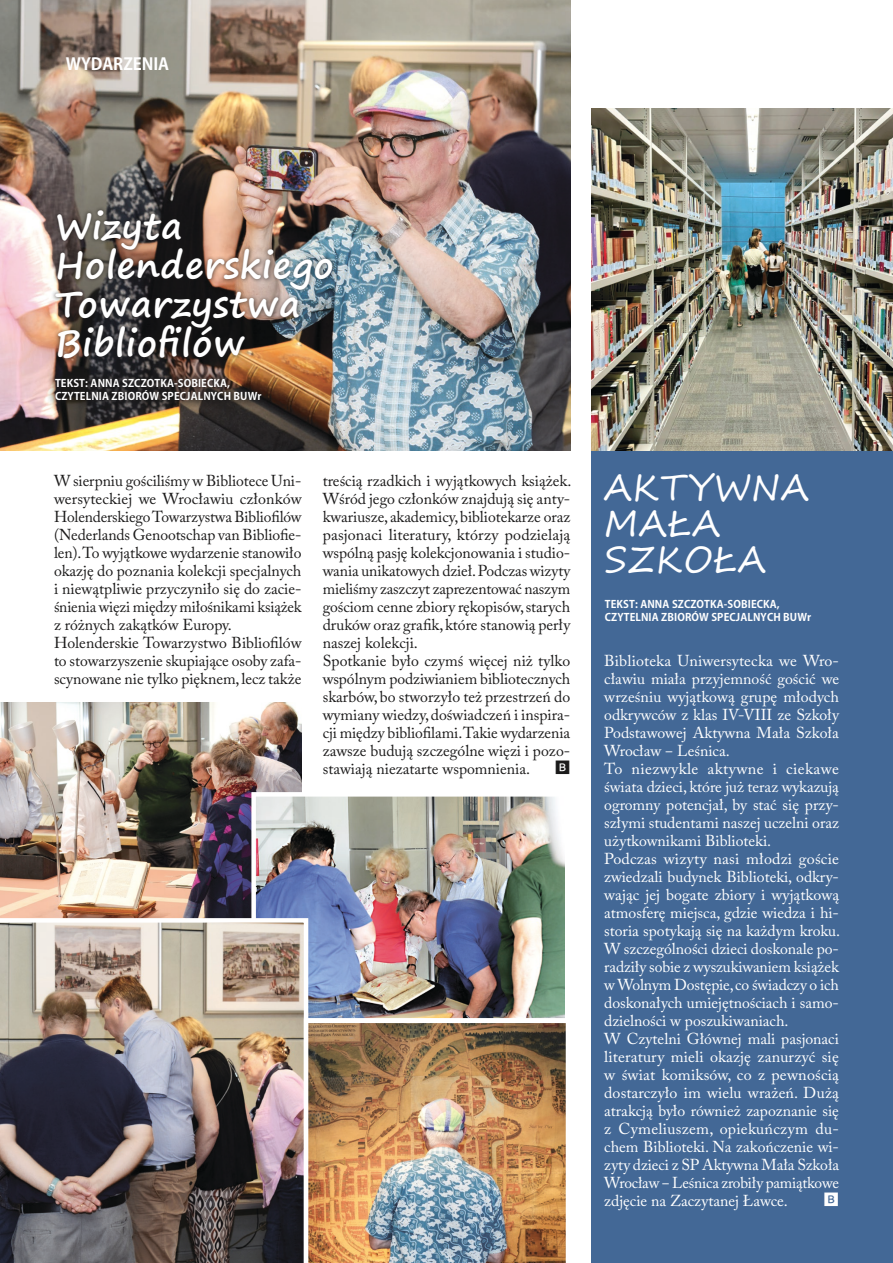
<style>
.page{position:relative;width:893px;height:1263px;background:#fff}
.page>*{position:absolute;margin:0;border:0;box-sizing:border-box;transform-origin:0 0}
.t1{font:700 36px "Segoe Print";letter-spacing:.02em;color:#fff}
.t2{font:36px "Segoe Print";letter-spacing:.02em;color:#fff}
.t3{font:700 16.5px "Koz Go Pr 6 N";letter-spacing:-.005em;color:#fff}
.tekst_główny{font:15.75px/18px "Adobe Caslon Pro";color:#1b1a1a;text-align:justify}
.tekst_główny-2{font:15.75px/18px "Adobe Caslon Pro";letter-spacing:-.005em;color:#fff;text-align:justify}
.tekst_główny-3{font:15px "Koz Go Pr 6 N";color:#1b1a1a}
.tekst_główny-4{font:15px "Koz Go Pr 6 N";color:#fff}
.t4{font:700 10.5px "Koz Go Pr 6 N";letter-spacing:.01em;color:#fff}
</style>
<div class="page">
<img style="left:0;top:0;width:570px;height:450px">
<img style="left:0;top:703px;width:301px;height:215px">
<img style="left:256px;top:797px;width:309px;height:220px">
<div style="left:251px;top:792px;width:320px;height:230px;border:4px solid #fff"></div>
<img style="left:0;top:918px;width:308px;height:345px">
<img style="left:304px;top:1018px;width:266px;height:245px">
<div style="left:51px;top:206px;width:286px;height:156px;background:#1b1a1a;opacity:.75"></div>
<div style="left:46px;top:369px;width:224px;height:40px;background:#1b1a1a;opacity:.75"></div>
<div style="left:591px;top:144px;width:302px;height:1119px;background:#436896"></div>
<img style="left:591px;top:108px;width:302px;height:342px">
<p class="t3" style="left:66px;top:54px;width:105px">WYDARZENIA</p>
<p class="t1" style="left:55px;top:193px;width:129px">Wizyta</p>
<p class="t1" style="left:55px;top:232px;width:280px">Holenderskiego</p>
<p class="t1" style="left:55px;top:271px;width:247px">Towarzystwa</p>
<p class="t1" style="left:55px;top:310px;width:191px">Bibliofilów</p>
<p class="t4" style="left:55px;top:377px;width:177px">TEKST: ANNA SZCZOTKA-SOBIECKA,</p>
<p class="t4" style="left:55px;top:390px;width:208px">CZYTELNIA ZBIORÓW SPECJALNYCH BUWr</p>
<p class="tekst_główny" style="left:54px;top:472px;width:249px">W sierpniu gościliśmy w Bibliotece Uni&shy;wersyteckiej we Wrocławiu członków Holenderskiego Towarzystwa Bibliofilów (Nederlands Genootschap van Bibliofie&shy;len). To wyjątkowe wydarzenie stanowiło okazję do poznania kolekcji specjalnych i niewątpliwie przyczyniło się do zacie&shy;śnienia więzi między miłośnikami książek z różnych zakątków Europy.</p>
<p class="tekst_główny" style="left:54px;top:634px;width:249px">Holenderskie Towarzystwo Bibliofilów to stowarzyszenie skupiające osoby zafa&shy;scynowane nie tylko pięknem, lecz także</p>
<p class="tekst_główny" style="left:323px;top:472px;width:250px">treścią rzadkich i wyjątkowych książek.<br>Wśród jego członków znajdują się anty&shy;kwariusze, akademicy, bibliotekarze oraz pasjonaci literatury, którzy podzielają wspólną pasję kolekcjonowania i studio&shy;wania unikatowych dzieł. Podczas wizyty mieliśmy zaszczyt zaprezentować naszym gościom cenne zbiory rękopisów, starych druków oraz grafik, które stanowią perły naszej kolekcji.</p>
<p class="tekst_główny" style="left:323px;top:652px;width:249px">Spotkanie było czymś więcej niż tylko wspólnym podziwianiem bibliotecznych skarbów, bo stworzyło też przestrzeń do wymiany wiedzy, doświadczeń i inspira&shy;cji między bibliofilami. Takie wydarzenia zawsze budują szczególne więzi i pozo&shy;stawiają niezatarte wspomnienia.</p>
<p class="tekst_główny-3" style="left:555px;top:759px;width:16px">B</p>
<p class="t2" style="left:604px;top:455px;width:206px">AKTYWNA</p>
<p class="t2" style="left:604px;top:491px;width:118px">MAŁA</p>
<p class="t2" style="left:604px;top:527px;width:163px">SZKOŁA</p>
<p class="t4" style="left:605px;top:598px;width:177px">TEKST: ANNA SZCZOTKA-SOBIECKA,</p>
<p class="t4" style="left:605px;top:611px;width:208px">CZYTELNIA ZBIORÓW SPECJALNYCH BUWr</p>
<p class="tekst_główny-2" style="left:604px;top:652px;width:236px">Biblioteka Uniwersytecka we Wro&shy;cławiu miała przyjemność gościć we wrześniu wyjątkową grupę młodych odkrywców z klas IV-VIII ze Szkoły Podstawowej Aktywna Mała Szkoła Wrocław ‒ Leśnica.</p>
<p class="tekst_główny-2" style="left:604px;top:760px;width:236px">To niezwykle aktywne i ciekawe świata dzieci, które już teraz wykazują ogromny potencjał, by stać się przy&shy;szłymi studentami naszej uczelni oraz użytkownikami Biblioteki.</p>
<p class="tekst_główny-2" style="left:604px;top:850px;width:237px">Podczas wizyty nasi młodzi goście zwiedzali budynek Biblioteki, odkry&shy;wając jej bogate zbiory i wyjątkową atmosferę miejsca, gdzie wiedza i hi&shy;storia spotykają się na każdym kroku.<br>W szczególności dzieci doskonale po&shy;radziły sobie z wyszukiwaniem książek w Wolnym Dostępie, co świadczy o ich doskonałych umiejętnościach i samo&shy;dzielności w poszukiwaniach.</p>
<p class="tekst_główny-2" style="left:604px;top:1030px;width:236px">W Czytelni Głównej mali pasjonaci literatury mieli okazję zanurzyć się w świat komiksów, co z pewnością dostarczyło im wielu wrażeń. Dużą atrakcją było również zapoznanie się z Cymeliuszem, opiekuńczym du&shy;chem Biblioteki. Na zakończenie wi&shy;zyty dzieci z SP Aktywna Mała Szkoła Wrocław ‒ Leśnica zrobiły pamiątkowe zdjęcie na Zaczytanej Ławce.</p>
<p class="tekst_główny-4" style="left:824px;top:1191px;width:16px">B</p>
</div>
